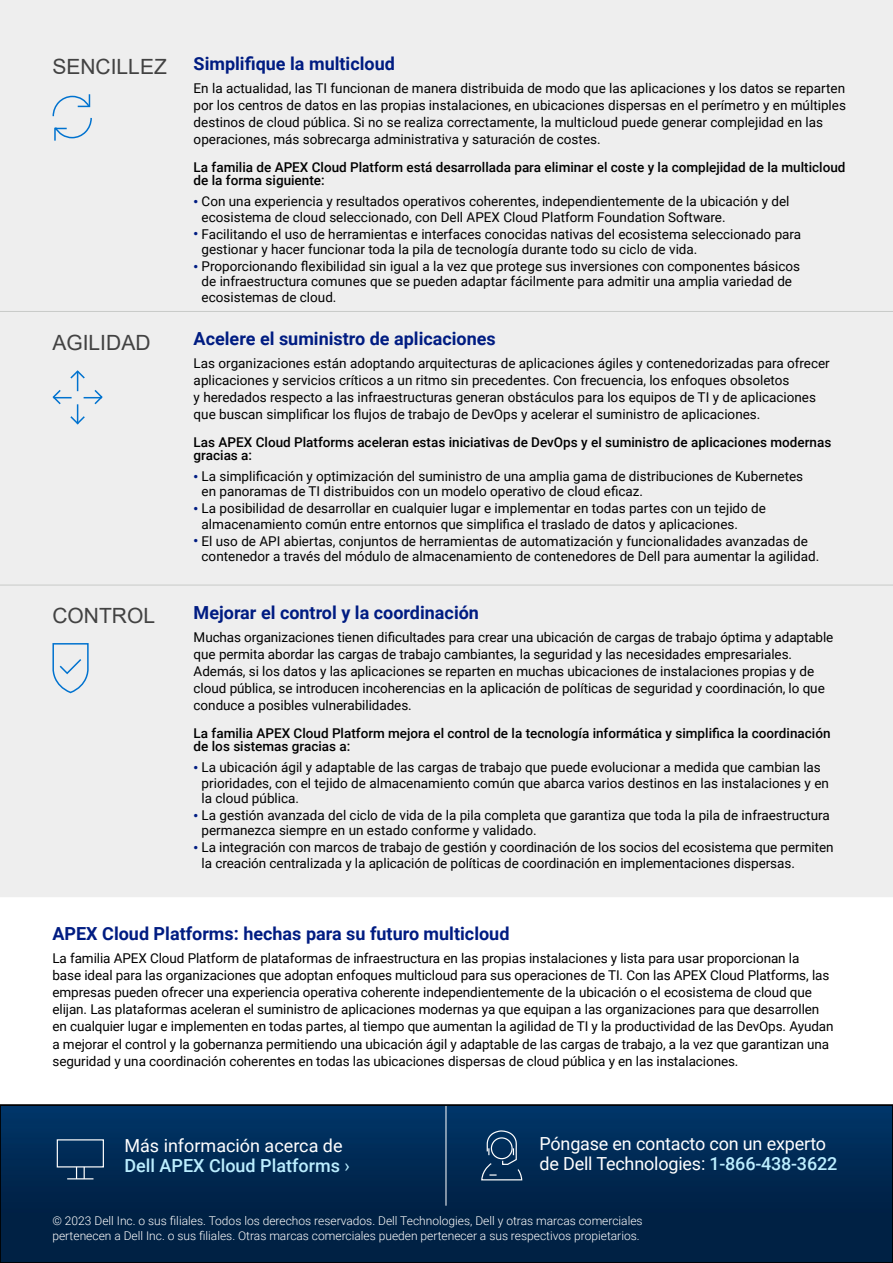
<style>
.page{position:relative;width:893px;height:1263px;background:#fff}
.page>*{position:absolute;margin:0;border:0;box-sizing:border-box;transform-origin:0 0}
.t1{font:21px "Arial";color:#424242}
.t2{font:700 18px "Roboto";color:#001c82}
.t3{font:18px/20.5px "Roboto";letter-spacing:-.01em;color:#fff}
.t4{font:13.5px/17.1px "Roboto";color:#000}
.t5{font:500 13.5px/13.5px "Roboto";color:#000}
.t6{font:300 12px/14.2px "Roboto";color:#fff}
.s1{font-family:"Times New Roman";color:#001c82}
.s2{font-weight:500;color:#bceeff}
.s3{color:#bceeff}
</style>
<div class="page">
<div style="left:0;top:0;width:893px;height:897px;background:#eee"></div>
<hr style="left:0;top:585px;width:893px;height:1px;background:#c8cac8">
<hr style="left:0;top:311px;width:893px;height:1px;background:#c8cac8">
<svg style="left:52px;top:94px;width:40px;height:47px"></svg>
<svg style="left:52px;top:370px;width:51px;height:55px"></svg>
<svg style="left:52px;top:643px;width:37px;height:51px"></svg>
<img style="left:2px;top:1107px;width:889px;height:154px">
<hr style="left:446px;top:1062px;width:1px;height:144px;background:#fff">
<svg style="left:480px;top:1130px;width:43px;height:51px;background:#21476c"></svg>
<div style="left:0;top:1105px;width:893px;height:158px;border:1px solid #000"></div>
<div style="left:57px;top:1139px;width:47px;height:28px;border:1px solid #fff"></div>
<svg style="left:67px;top:1167px;width:26px;height:12px"></svg>
<h1 class="t1" style="left:52px;top:52px;width:116px">SENCILLEZ</h1>
<h1 class="t1" style="left:52px;top:328px;width:100px">AGILIDAD</h1>
<h1 class="t1" style="left:52px;top:601px;width:104px">CONTROL</h1>
<h2 class="t2" style="left:194px;top:51px;width:203px">Simplifique la multicloud</h2>
<p class="t4" style="left:194px;top:79px;width:654px">En la actualidad, las TI funcionan de manera distribuida de modo que las aplicaciones y los datos se reparten por los centros de datos en las propias instalaciones, en ubicaciones dispersas en el perímetro y en múltiples destinos de cloud pública. Si no se realiza correctamente, la multicloud puede generar complejidad en las operaciones, más sobrecarga administrativa y saturación de costes.</p>
<p class="t5" style="left:194px;top:160px;width:653px">La familia de APEX Cloud Platform está desarrollada para eliminar el coste y la complejidad de la multicloud de la forma siguiente:</p>
<p class="t4" style="left:202px;top:193px;width:589px;line-height:15.5px;text-indent:-8px"><span class="s1">•</span> Con una experiencia y resultados operativos coherentes, independientemente de la ubicación y del ecosistema de cloud seleccionado, con Dell APEX Cloud Platform Foundation Software.</p>
<p class="t4" style="left:202px;top:226px;width:601px;line-height:15.5px;text-indent:-8px"><span class="s1">•</span> Facilitando el uso de herramientas e interfaces conocidas nativas del ecosistema seleccionado para gestionar y hacer funcionar toda la pila de tecnología durante todo su ciclo de vida.</p>
<p class="t4" style="left:202px;top:258px;width:600px;line-height:15.5px;text-indent:-8px"><span class="s1">•</span> Proporcionando flexibilidad sin igual a la vez que protege sus inversiones con componentes básicos de infraestructura comunes que se pueden adaptar fácilmente para admitir una amplia variedad de ecosistemas de cloud.</p>
<h2 class="t2" style="left:194px;top:326px;width:304px">Acelere el suministro de aplicaciones</h2>
<p class="t4" style="left:194px;top:354px;width:638px">Las organizaciones están adoptando arquitecturas de aplicaciones ágiles y contenedorizadas para ofrecer aplicaciones y servicios críticos a un ritmo sin precedentes. Con frecuencia, los enfoques obsoletos<br>y heredados respecto a las infraestructuras generan obstáculos para los equipos de TI y de aplicaciones que buscan simplificar los flujos de trabajo de DevOps y acelerar el suministro de aplicaciones.</p>
<p class="t5" style="left:194px;top:434px;width:639px">Las APEX Cloud Platforms aceleran estas iniciativas de DevOps y el suministro de aplicaciones modernas gracias a:</p>
<p class="t4" style="left:202px;top:468px;width:603px;line-height:15.5px;text-indent:-8px"><span class="s1">•</span> La simplificación y optimización del suministro de una amplia gama de distribuciones de Kubernetes en panoramas de TI distribuidos con un modelo operativo de cloud eficaz.</p>
<p class="t4" style="left:202px;top:500px;width:566px;line-height:15.5px;text-indent:-8px"><span class="s1">•</span> La posibilidad de desarrollar en cualquier lugar e implementar en todas partes con un tejido de almacenamiento común entre entornos que simplifica el traslado de datos y aplicaciones.</p>
<p class="t4" style="left:202px;top:532px;width:619px;line-height:15.5px;text-indent:-8px"><span class="s1">•</span> El uso de API abiertas, conjuntos de herramientas de automatización y funcionalidades avanzadas de contenedor a través del módulo de almacenamiento de contenedores de Dell para aumentar la agilidad.</p>
<h2 class="t2" style="left:194px;top:600px;width:287px">Mejorar el control y la coordinación</h2>
<p class="t4" style="left:194px;top:628px;width:641px">Muchas organizaciones tienen dificultades para crear una ubicación de cargas de trabajo óptima y adaptable que permita abordar las cargas de trabajo cambiantes, la seguridad y las necesidades empresariales.<br>Además, si los datos y las aplicaciones se reparten en muchas ubicaciones de instalaciones propias y de cloud pública, se introducen incoherencias en la aplicación de políticas de seguridad y coordinación, lo que conduce a posibles vulnerabilidades.</p>
<p class="t5" style="left:194px;top:726px;width:638px">La familia APEX Cloud Platform mejora el control de la tecnología informática y simplifica la coordinación de los sistemas gracias a:</p>
<p class="t4" style="left:202px;top:759px;width:629px;line-height:15.5px;text-indent:-8px"><span class="s1">•</span> La ubicación ágil y adaptable de las cargas de trabajo que puede evolucionar a medida que cambian las prioridades, con el tejido de almacenamiento común que abarca varios destinos en las instalaciones y en la cloud pública.</p>
<p class="t4" style="left:202px;top:807px;width:630px;line-height:15.5px;text-indent:-8px"><span class="s1">•</span> La gestión avanzada del ciclo de vida de la pila completa que garantiza que toda la pila de infraestructura permanezca siempre en un estado conforme y validado.</p>
<p class="t4" style="left:202px;top:839px;width:633px;line-height:15.5px;text-indent:-8px"><span class="s1">•</span> La integración con marcos de trabajo de gestión y coordinación de los socios del ecosistema que permiten la creación centralizada y la aplicación de políticas de coordinación en implementaciones dispersas.</p>
<h2 class="t2" style="left:52px;top:921px;width:458px">APEX Cloud Platforms: hechas para su futuro multicloud</h2>
<p class="t4" style="left:52px;top:949px;width:783px">La familia APEX Cloud Platform de plataformas de infraestructura en las propias instalaciones y lista para usar proporcionan la<br>base ideal para las organizaciones que adoptan enfoques multicloud para sus operaciones de TI. Con las APEX Cloud Platforms, las empresas pueden ofrecer una experiencia operativa coherente independientemente de la ubicación o el ecosistema de cloud que elijan. Las plataformas aceleran el suministro de aplicaciones modernas ya que equipan a las organizaciones para que desarrollen en cualquier lugar e implementen en todas partes, al tiempo que aumentan la agilidad de TI y la productividad de las DevOps. Ayudan a mejorar el control y la gobernanza permitiendo una ubicación ágil y adaptable de las cargas de trabajo, a la vez que garantizan una seguridad y una coordinación coherentes en todas las ubicaciones dispersas de cloud pública y en las instalaciones.</p>
<h2 class="t3" style="left:124px;top:1134px;width:227px">Más información acerca de<br><span class="s2">Dell APEX Cloud Platforms</span> <span class="s3">›</span></h2>
<h2 class="t3" style="left:539px;top:1132px;width:299px">Póngase en contacto con un experto de Dell Technologies: <span class="s2">1-866-438-3622</span></h2>
<p class="t6" style="left:52px;top:1213px;width:592px">© 2023 Dell Inc. o sus filiales. Todos los derechos reservados. Dell Technologies, Dell y otras marcas comerciales pertenecen a Dell Inc. o sus filiales. Otras marcas comerciales pueden pertenecer a sus respectivos propietarios.</p>
</div>
